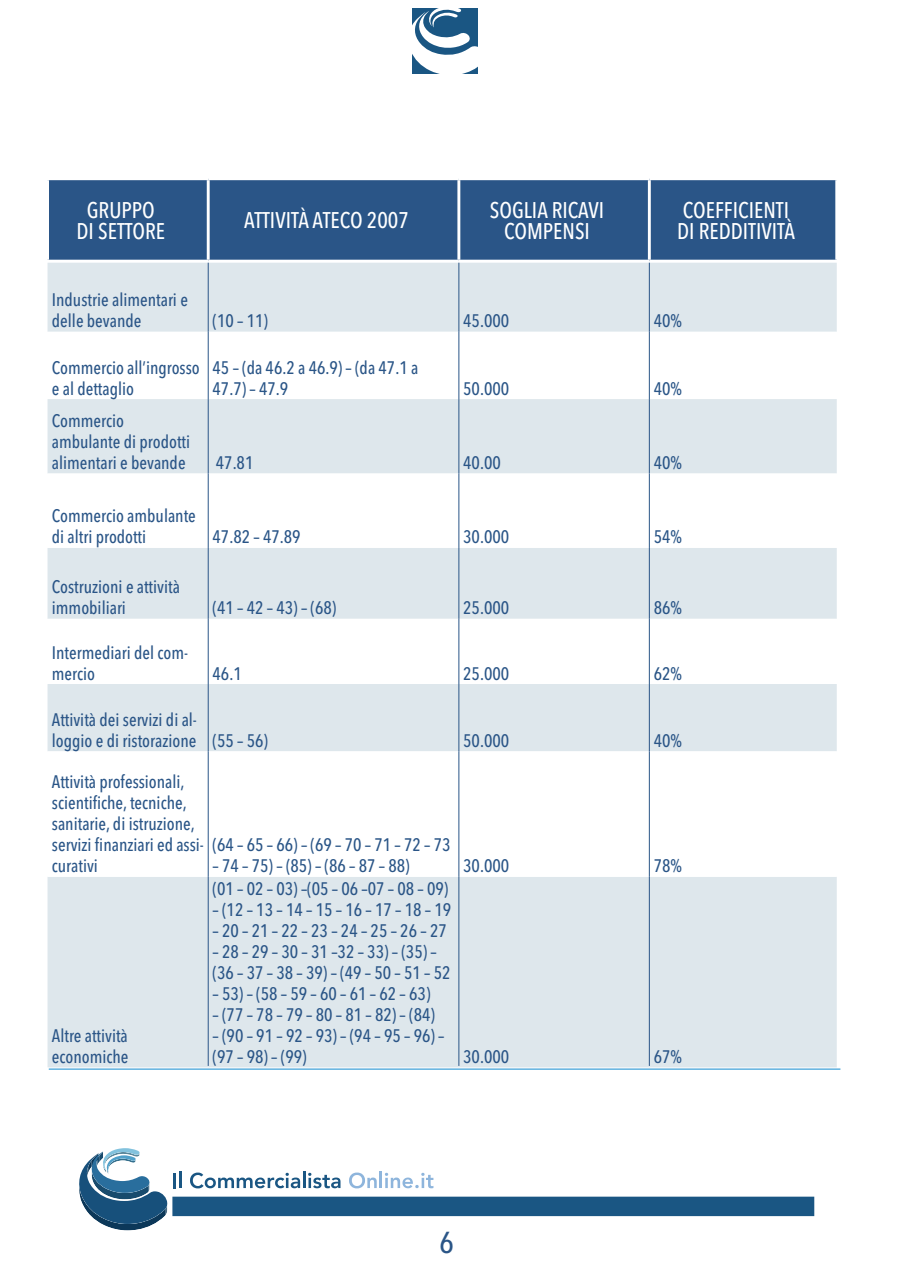
<style>
.page{position:relative;width:902px;height:1280px;background:#fff}
.page>*{position:absolute;margin:0;border:0;box-sizing:border-box;transform-origin:0 0}
.t1{font:500 condensed 30px "Avenir Next LT Pro";color:#2a5587}
.t2{font:500 condensed 22.5px/21px "Avenir Next LT Pro";color:#fff;text-align:center}
.t3{font:500 condensed 18px/21px "Avenir Next LT Pro";color:#2a5587}
</style>
<div class="page">
<svg style="left:79px;top:1148px;width:89px;height:82px"></svg>
<hr style="left:173px;top:1173px;width:3px;height:15px;background:#1a5683">
<svg style="left:179px;top:1172px;width:2px;height:16px"></svg>
<svg style="left:190px;top:1172px;width:150px;height:16px"></svg>
<svg style="left:349px;top:1172px;width:27px;height:16px"></svg>
<hr style="left:379px;top:1172px;width:3px;height:16px;background:#8eb5dc">
<svg style="left:385px;top:1173px;width:48px;height:15px"></svg>
<div style="left:172px;top:1197px;width:642px;height:19px;background:#1a5683"></div>
<svg style="left:412px;top:8px;width:66px;height:66px"></svg>
<div style="left:49px;top:180px;width:786px;height:80px;background:#2a5587"></div>
<div style="left:48px;top:263px;width:788px;height:69px;background:#dee7ec"></div>
<div style="left:48px;top:399px;width:788px;height:668px;background:#dee7ec"></div>
<svg style="left:48px;top:473px;width:788px;height:75px"></svg>
<svg style="left:48px;top:619px;width:788px;height:258px"></svg>
<hr style="left:207px;top:180px;width:3px;height:80px;background:#fff">
<hr style="left:457px;top:180px;width:3px;height:80px;background:#fff">
<hr style="left:647px;top:180px;width:3px;height:80px;background:#fff">
<hr style="left:208px;top:263px;width:1px;height:69px;background:#2a5587">
<hr style="left:458px;top:263px;width:1px;height:69px;background:#2a5587">
<hr style="left:649px;top:263px;width:1px;height:69px;background:#2a5587">
<hr style="left:208px;top:332px;width:1px;height:67px;background:#2a5587">
<hr style="left:458px;top:332px;width:1px;height:67px;background:#2a5587">
<hr style="left:649px;top:332px;width:1px;height:67px;background:#2a5587">
<hr style="left:208px;top:399px;width:1px;height:74px;background:#2a5587">
<hr style="left:458px;top:399px;width:1px;height:74px;background:#2a5587">
<hr style="left:649px;top:399px;width:1px;height:74px;background:#2a5587">
<hr style="left:208px;top:473px;width:1px;height:75px;background:#2a5587">
<hr style="left:458px;top:473px;width:1px;height:75px;background:#2a5587">
<hr style="left:649px;top:473px;width:1px;height:75px;background:#2a5587">
<hr style="left:208px;top:548px;width:1px;height:71px;background:#2a5587">
<hr style="left:458px;top:548px;width:1px;height:71px;background:#2a5587">
<hr style="left:649px;top:548px;width:1px;height:71px;background:#2a5587">
<hr style="left:208px;top:619px;width:1px;height:65px;background:#2a5587">
<hr style="left:458px;top:619px;width:1px;height:65px;background:#2a5587">
<hr style="left:649px;top:619px;width:1px;height:65px;background:#2a5587">
<hr style="left:208px;top:684px;width:1px;height:67px;background:#2a5587">
<hr style="left:458px;top:684px;width:1px;height:67px;background:#2a5587">
<hr style="left:649px;top:684px;width:1px;height:67px;background:#2a5587">
<hr style="left:208px;top:751px;width:1px;height:126px;background:#2a5587">
<hr style="left:458px;top:751px;width:1px;height:126px;background:#2a5587">
<hr style="left:649px;top:751px;width:1px;height:126px;background:#2a5587">
<hr style="left:208px;top:877px;width:1px;height:189px;background:#2a5587">
<hr style="left:458px;top:877px;width:1px;height:189px;background:#2a5587">
<hr style="left:649px;top:877px;width:1px;height:189px;background:#2a5587">
<hr style="left:49px;top:1068px;width:791px;height:2px;background:#5aaedd">
<p class="t2" style="left:77px;top:199px;width:90px">GRUPPO<br>DI SETTORE</p>
<p class="t2" style="left:244px;top:210px;width:166px">ATTIVITÀ ATECO 2007</p>
<p class="t2" style="left:490px;top:199px;width:116px">SOGLIA RICAVI<br>COMPENSI</p>
<p class="t2" style="left:677px;top:199px;width:119px;text-align:left">COEFFICIENTI<br>DI REDDITIVITÀ</p>
<p class="t3" style="left:52px;top:289px;width:138px">Industrie alimentari e delle bevande</p>
<p class="t3" style="left:212px;top:310px;width:57px">(10 – 11)</p>
<p class="t3" style="left:463px;top:310px;width:47px">45.000</p>
<p class="t3" style="left:653px;top:310px;width:30px">40%</p>
<p class="t3" style="left:52px;top:357px;width:149px">Commercio all’ingrosso e al dettaglio</p>
<p class="t3" style="left:212px;top:357px;width:207px">45 – (da 46.2 a 46.9) – (da 47.1 a<br>47.7) – 47.9</p>
<p class="t3" style="left:463px;top:378px;width:47px">50.000</p>
<p class="t3" style="left:653px;top:378px;width:30px">40%</p>
<p class="t3" style="left:52px;top:410px;width:140px">Commercio ambulante di prodotti alimentari e bevande</p>
<p class="t3" style="left:52px;top:505px;width:145px">Commercio ambulante di altri prodotti</p>
<p class="t3" style="left:52px;top:576px;width:130px">Costruzioni e attività immobiliari</p>
<p class="t3" style="left:216px;top:452px;width:39px">47.81</p>
<p class="t3" style="left:463px;top:452px;width:39px">40.00</p>
<p class="t3" style="left:653px;top:452px;width:30px">40%</p>
<p class="t3" style="left:212px;top:527px;width:89px">47.82 – 47.89</p>
<p class="t3" style="left:463px;top:527px;width:47px">30.000</p>
<p class="t3" style="left:653px;top:527px;width:30px">54%</p>
<p class="t3" style="left:212px;top:597px;width:125px">(41 – 42 – 43) – (68)</p>
<p class="t3" style="left:463px;top:597px;width:47px">25.000</p>
<p class="t3" style="left:653px;top:597px;width:30px">86%</p>
<p class="t3" style="left:52px;top:642px;width:138px">Intermediari del com&shy;mercio</p>
<p class="t3" style="left:212px;top:663px;width:31px">46.1</p>
<p class="t3" style="left:463px;top:663px;width:47px">25.000</p>
<p class="t3" style="left:653px;top:663px;width:30px">62%</p>
<p class="t3" style="left:52px;top:709px;width:217px">Attività dei servizi di al-<br>loggio e di ristorazione (55 – 56)</p>
<p class="t3" style="left:463px;top:730px;width:47px">50.000</p>
<p class="t3" style="left:653px;top:730px;width:30px">40%</p>
<p class="t3" style="left:52px;top:771px;width:153px">Attività professionali, scientifiche, tecniche, sanitarie, di istruzione, servizi finanziari ed assi&shy;curativi</p>
<p class="t3" style="left:52px;top:1025px;width:78px">Altre attività economiche</p>
<p class="t3" style="left:212px;top:834px;width:239px">(64 – 65 – 66) – (69 – 70 – 71 – 72 – 73</p>
<p class="t3" style="left:212px;top:855px;width:199px">– 74 – 75) – (85) – (86 – 87 – 88)</p>
<p class="t3" style="left:463px;top:855px;width:47px">30.000</p>
<p class="t3" style="left:653px;top:855px;width:30px">78%</p>
<p class="t3" style="left:212px;top:878px;width:237px">(01 – 02 – 03) –(05 – 06 –07 – 08 – 09)</p>
<p class="t3" style="left:212px;top:899px;width:240px">– (12 – 13 – 14 – 15 – 16 – 17 – 18 – 19</p>
<p class="t3" style="left:212px;top:920px;width:236px">– 20 – 21 – 22 – 23 – 24 – 25 – 26 – 27</p>
<p class="t3" style="left:212px;top:941px;width:239px">– 28 – 29 – 30 – 31 –32 – 33) – (35) – (36 – 37 – 38 – 39) – (49 – 50 – 51 – 52</p>
<p class="t3" style="left:212px;top:983px;width:219px">– 53) – (58 – 59 – 60 – 61 – 62 – 63)</p>
<p class="t3" style="left:212px;top:1004px;width:224px">– (77 – 78 – 79 – 80 – 81 – 82) – (84)</p>
<p class="t3" style="left:212px;top:1025px;width:233px">– (90 – 91 – 92 – 93) – (94 – 95 – 96) – (97 – 98) – (99)</p>
<p class="t3" style="left:463px;top:1046px;width:47px">30.000</p>
<p class="t3" style="left:653px;top:1046px;width:30px">67%</p>
<h1 class="t1" style="left:439px;top:1224px;width:16px">6</h1>
</div>
